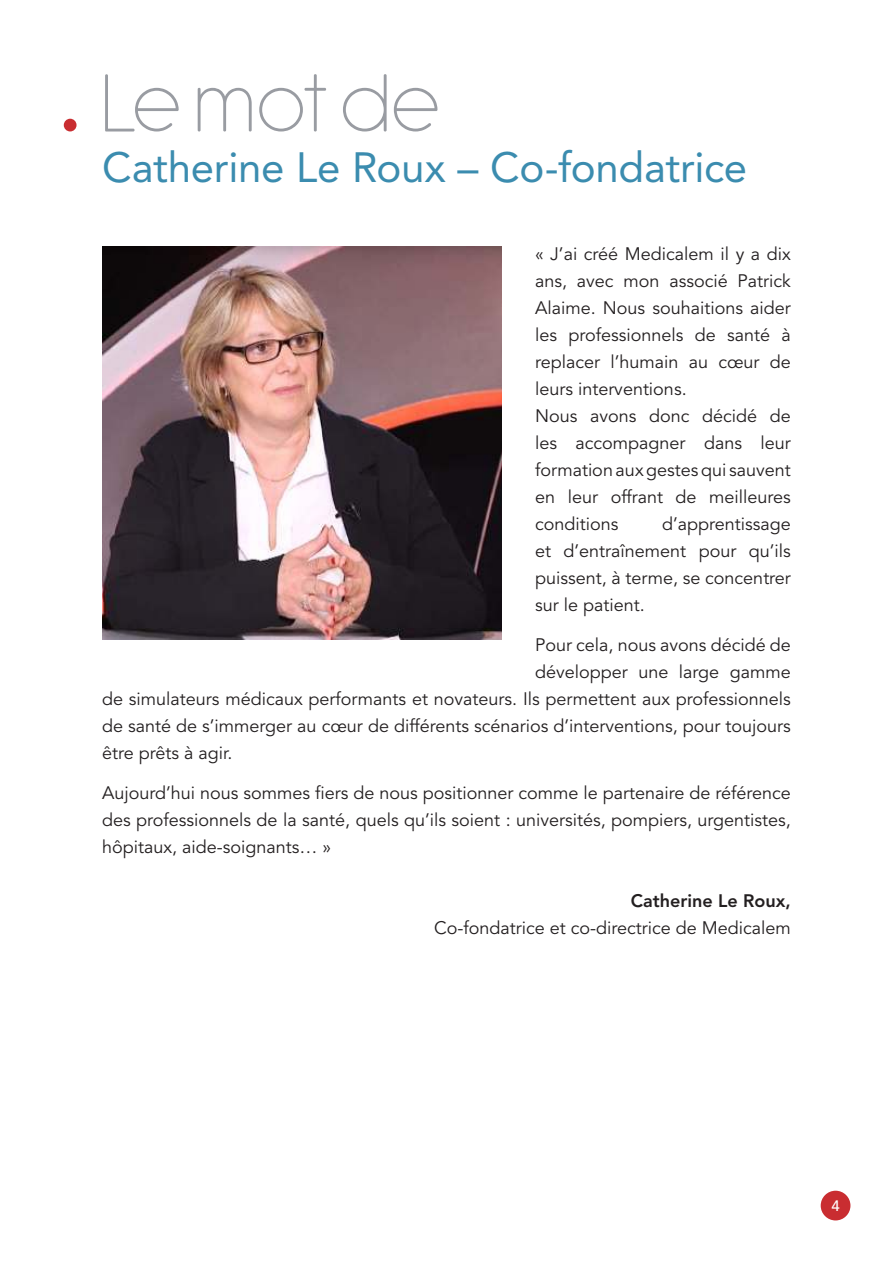
<style>
.page{position:relative;width:893px;height:1263px;background:#fff}
.page>*{position:absolute;margin:0;border:0;box-sizing:border-box;transform-origin:0 0}
.t1{font:200 90px "Antipasto";letter-spacing:-.025em;color:#999ca2}
.t2{font:42px "Avenir LT Std";letter-spacing:-.005em;color:#3b8caf}
.t3{font:18px/27px "Avenir LT Std";color:#231f20;text-align:justify}
.t4{font:800 18px "Avenir LT Std";color:#231f20}
.t5{font:500 15px "Avenir LT Std";color:#fff}
</style>
<div class="page">
<img style="left:102px;top:247px;width:399px;height:393px">
<div style="left:64px;top:119px;width:13px;height:12px;background:#c92d31;border-radius:50%"></div>
<div style="left:821px;top:1191px;width:29px;height:29px;background:#c92d31;border-radius:50%"></div>
<h1 class="t1" style="left:102px;top:66px;width:340px">Le mot de</h1>
<h2 class="t2" style="left:102px;top:150px;width:647px">Catherine Le Roux – Co-fondatrice</h2>
<p class="t3" style="left:535px;top:242px;width:257px;text-align:left">« J’ai créé Medicalem il y a dix ans, avec mon associé Patrick<br>Alaime. Nous souhaitions aider les professionnels de santé à replacer l’humain au cœur de leurs interventions.<br>Nous avons donc décidé de les accompagner dans leur formation aux gestes qui sauvent en leur offrant de meilleures conditions</p>
<p class="t3" style="left:535px;top:512px;width:257px;text-indent:127px">d’apprentissage et d’entraînement pour qu’ils puissent, à terme, se concentrer sur le patient.</p>
<p class="t3" style="left:535px;top:633px;width:257px">Pour cela, nous avons décidé de</p>
<p class="t3" style="left:535px;top:660px;width:257px">développer une large gamme</p>
<p class="t3" style="left:102px;top:687px;width:690px">de simulateurs médicaux performants et novateurs. Ils permettent aux professionnels</p>
<p class="t3" style="left:102px;top:714px;width:690px">de santé de s’immerger au cœur de différents scénarios d’interventions, pour toujours</p>
<p class="t3" style="left:102px;top:741px;width:132px">être prêts à agir.</p>
<p class="t3" style="left:102px;top:781px;width:690px">Aujourd’hui nous sommes fiers de nous positionner comme le partenaire de référence des professionnels de la santé, quels qu’ils soient : universités, pompiers, urgentistes, hôpitaux, aide-soignants… »</p>
<p class="t4" style="left:631px;top:893px;width:161px">Catherine Le Roux,</p>
<p class="t3" style="left:434px;top:916px;width:358px">Co-fondatrice et co-directrice de Medicalem</p>
<p class="t5" style="left:831px;top:1197px;width:10px">4</p>
</div>
